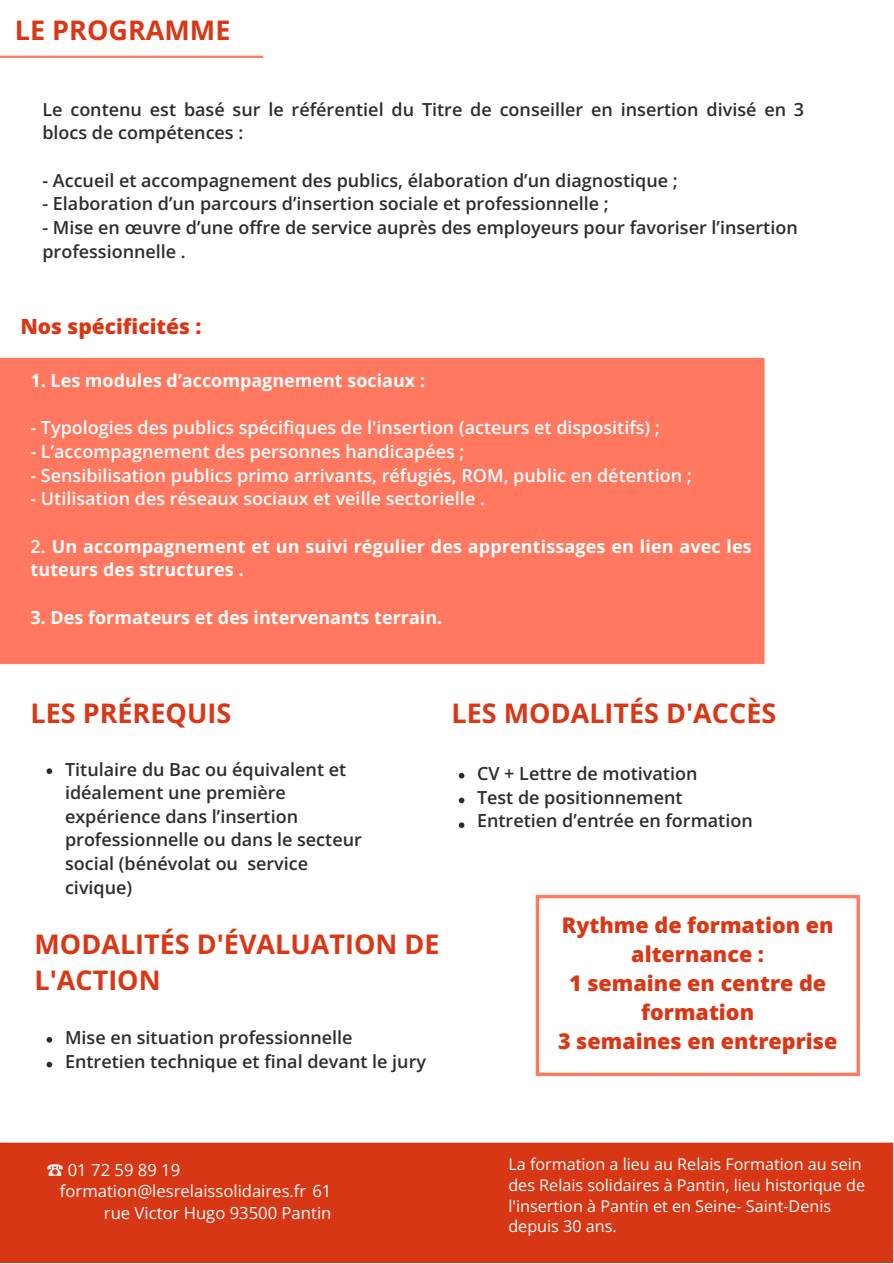
<style>
.page{position:relative;width:894px;height:1264px;background:#fff}
.page>*{position:absolute;margin:0;border:0;box-sizing:border-box;transform-origin:0 0}
.t1{font:700 27px/36px "Open Sans";color:#d93715}
.t2{font:800 21.6px/29px "Open Sans";color:#d93715;text-align:center}
.t3{font:800 21px "Open Sans";color:#d93715}
.t4{font:600 18px/23.7px "Open Sans";color:#302c2c}
.t5{font:600 18px "Open Sans";color:#fff}
.t6{font:700 18px/23.7px "Open Sans";letter-spacing:.005em;color:#fff}
.t7{font:16.65px/21.3px "Open Sans";color:#fff;text-align:right}
.t8{font:16.2px/20.7px "Open Sans";color:#fff}
.s1{font-weight:600}
.s2{font-family:"Noto Sans CJ Ksc"}
</style>
<div class="page">
<img style="left:0;top:55px;width:893px;height:1208px">
<div style="left:34px;top:811px;width:26px;height:86px;background:#fff"></div>
<h1 class="t1" style="left:15px;top:12px;width:217px">LE PROGRAMME</h1>
<h3 class="t4" style="left:42px;top:97px;width:763px">Le contenu est basé sur le référentiel du Titre de conseiller en insertion divisé en 3 blocs de compétences :</h3>
<h1 class="t4" style="left:42px;top:168px;width:636px">- Accueil et accompagnement des publics, élaboration d’un diagnostique ;</h1>
<h1 class="t4" style="left:42px;top:191px;width:567px">- Elaboration d’un parcours d’insertion sociale et professionnelle ;</h1>
<h1 class="t4" style="left:42px;top:215px;width:756px">- Mise en œuvre d’une offre de service auprès des employeurs pour favoriser l’insertion professionnelle .</h1>
<h3 class="t3" style="left:20px;top:311px;width:182px">Nos spécificités :</h3>
<h3 class="t6" style="left:30px;top:368px;width:396px">1. Les modules d’accompagnement sociaux :</h3>
<h1 class="t5" style="left:30px;top:415px;width:630px">- Typologies des publics spécifiques de l'insertion (acteurs et dispositifs) ;</h1>
<h1 class="t5" style="left:30px;top:439px;width:435px">- L’accompagnement des personnes handicapées ;</h1>
<h1 class="t5" style="left:30px;top:462px;width:662px">- Sensibilisation publics primo arrivants, réfugiés, ROM, public en détention ;</h1>
<h1 class="t5" style="left:30px;top:486px;width:456px">- Utilisation des réseaux sociaux et veille sectorielle .</h1>
<h1 class="t6" style="left:30px;top:534px;width:722px"><span class="s1">2.</span> Un accompagnement et un suivi régulier des apprentissages en lien avec les tuteurs des structures .</h1>
<h3 class="t6" style="left:30px;top:604px;width:413px">3. Des formateurs et des intervenants terrain.</h3>
<h3 class="t1" style="left:30px;top:694px;width:202px">LES PRÉREQUIS</h3>
<h3 class="t4" style="left:65px;top:756px;width:298px">Titulaire du Bac ou équivalent et idéalement une première expérience dans l’insertion professionnelle ou dans le secteur social (bénévolat ou service civique)</h3>
<h3 class="t1" style="left:34px;top:925px;width:406px">MODALITÉS D'ÉVALUATION DE<br>L'ACTION</h3>
<h3 class="t4" style="left:65px;top:1025px;width:362px">Mise en situation professionnelle<br>Entretien technique et final devant le jury</h3>
<h2 class="t1" style="left:451px;top:694px;width:326px">LES MODALITÉS D'ACCÈS</h2>
<h3 class="t4" style="left:477px;top:761px;width:277px">CV + Lettre de motivation<br>Test de positionnement<br>Entretien d’entrée en formation</h3>
<h2 class="t2" style="left:558px;top:909px;width:281px">Rythme de formation en alternance :<br>1 semaine en centre de formation<br>3 semaines en entreprise</h2>
<p class="t7" style="left:47px;top:1158px;width:135px"><span class="s2">☎</span> 01 72 59 89 19</p>
<p class="t7" style="left:60px;top:1180px;width:273px">formation@lesrelaissolidaires.fr 61 rue Victor Hugo 93500 Pantin</p>
<p class="t8" style="left:508px;top:1153px;width:358px">La formation a lieu au Relais Formation au sein des Relais solidaires à Pantin, lieu historique de l'insertion à Pantin et en Seine- Saint-Denis depuis 30 ans.</p>
</div>
